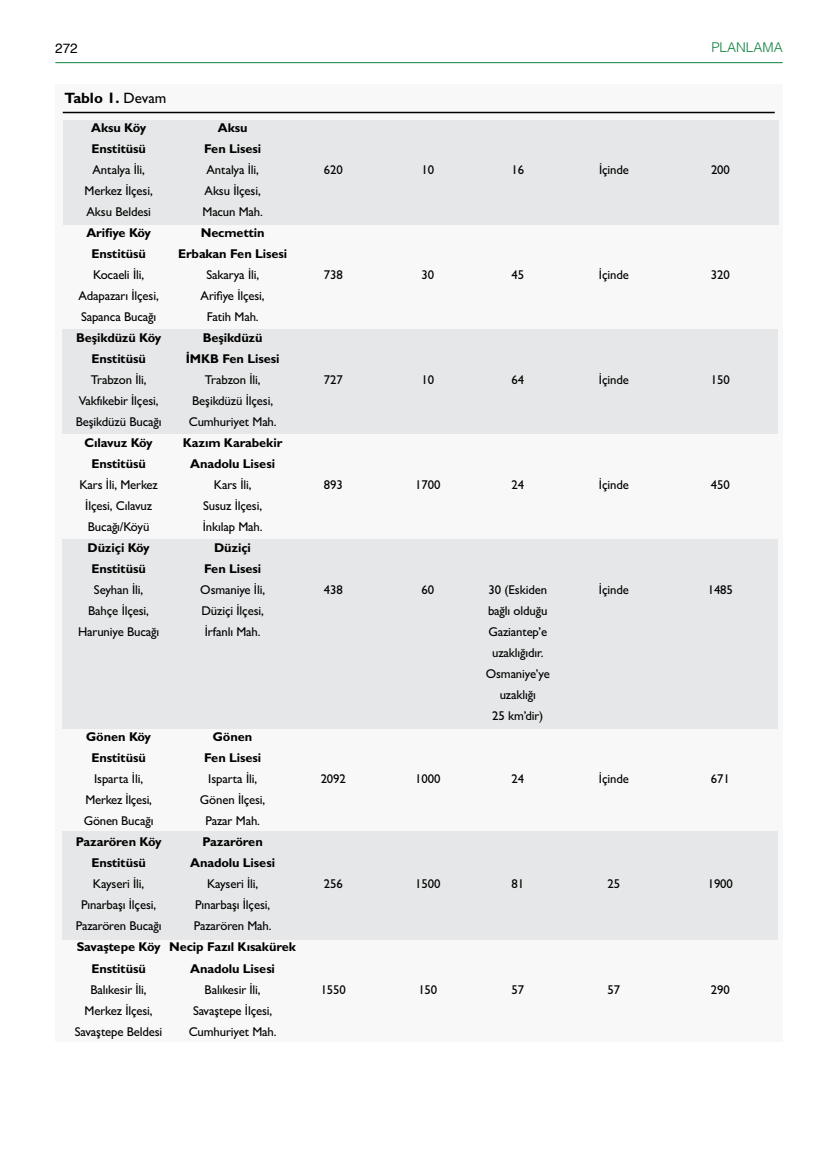
<style>
.page{position:relative;width:838px;height:1170px;background:#fff}
.page>*{position:absolute;margin:0;border:0;box-sizing:border-box;transform-origin:0 0}
.t1{font:700 15px "Gill Sans MT Pro";letter-spacing:-.005em;color:#000}
.t2{font:300 13.5px "Helvetica";color:#0f8140}
.t3{font:13.5px "Helvetica";color:#000}
.t4{font:500 12.75px/21px "Gill Sans MT Pro";letter-spacing:-.01em;color:#000;text-align:center}
.t5{font:700 12.75px/21px "Gill Sans MT Pro";letter-spacing:-.01em;color:#000}
.s1{font-weight:500}
</style>
<div class="page">
<hr style="left:55px;top:62px;width:727px;height:1px;background:#0f8140">
<div style="left:55px;top:85px;width:727px;height:956px;background:#f8f8f9"></div>
<div style="left:63px;top:120px;width:715px;height:105px;background:#e6e7e8"></div>
<div style="left:63px;top:329px;width:715px;height:104px;background:#e6e7e8"></div>
<div style="left:63px;top:539px;width:715px;height:189px;background:#e6e7e8"></div>
<div style="left:63px;top:830px;width:715px;height:109px;background:#e6e7e8"></div>
<hr style="left:63px;top:112px;width:711px;height:1px;background:#000">
<p class="t3" style="left:55px;top:37px;width:24px">272</p>
<p class="t2" style="left:711px;top:36px;width:73px">PLANLAMA</p>
<p class="t1" style="left:65px;top:88px;width:103px">Tablo 1. <span class="s1">Devam</span></p>
<p class="t5" style="left:91px;top:117px;width:57px">Aksu Köy</p>
<p class="t5" style="left:218px;top:117px;width:31px">Aksu</p>
<p class="t5" style="left:92px;top:138px;width:56px">Enstitüsü</p>
<p class="t5" style="left:204px;top:138px;width:59px">Fen Lisesi</p>
<p class="t4" style="left:93px;top:159px;width:54px">Antalya İli,</p>
<p class="t4" style="left:206px;top:159px;width:54px">Antalya İli,</p>
<p class="t4" style="left:324px;top:159px;width:20px">620</p>
<p class="t4" style="left:421px;top:159px;width:14px">10</p>
<p class="t4" style="left:511px;top:159px;width:14px">16</p>
<p class="t4" style="left:599px;top:159px;width:31px">İçinde</p>
<p class="t4" style="left:711px;top:159px;width:20px">200</p>
<p class="t4" style="left:85px;top:180px;width:70px">Merkez İlçesi,</p>
<p class="t4" style="left:205px;top:180px;width:58px">Aksu İlçesi,</p>
<p class="t4" style="left:86px;top:201px;width:66px">Aksu Beldesi</p>
<p class="t4" style="left:202px;top:201px;width:62px">Macun Mah.</p>
<p class="t5" style="left:86px;top:222px;width:66px">Arifiye Köy</p>
<p class="t5" style="left:201px;top:222px;width:65px">Necmettin</p>
<p class="t5" style="left:92px;top:243px;width:56px">Enstitüsü</p>
<p class="t5" style="left:178px;top:243px;width:111px">Erbakan Fen Lisesi</p>
<p class="t4" style="left:93px;top:264px;width:53px">Kocaeli İli,</p>
<p class="t4" style="left:206px;top:264px;width:54px">Sakarya İli,</p>
<p class="t4" style="left:324px;top:264px;width:20px">738</p>
<p class="t4" style="left:421px;top:264px;width:14px">30</p>
<p class="t4" style="left:511px;top:264px;width:14px">45</p>
<p class="t4" style="left:599px;top:264px;width:31px">İçinde</p>
<p class="t4" style="left:711px;top:264px;width:20px">320</p>
<p class="t4" style="left:79px;top:285px;width:82px">Adapazarı İlçesi,</p>
<p class="t4" style="left:201px;top:285px;width:66px">Arifiye İlçesi,</p>
<p class="t4" style="left:81px;top:306px;width:77px">Sapanca Bucağı</p>
<p class="t4" style="left:207px;top:306px;width:53px">Fatih Mah.</p>
<p class="t5" style="left:76px;top:327px;width:87px">Beşikdüzü Köy</p>
<p class="t5" style="left:203px;top:327px;width:61px">Beşikdüzü</p>
<p class="t5" style="left:92px;top:348px;width:56px">Enstitüsü</p>
<p class="t5" style="left:186px;top:348px;width:95px">İMKB Fen Lisesi</p>
<p class="t4" style="left:91px;top:369px;width:57px">Trabzon İli,</p>
<p class="t4" style="left:205px;top:369px;width:57px">Trabzon İli,</p>
<p class="t4" style="left:324px;top:369px;width:20px">727</p>
<p class="t4" style="left:421px;top:369px;width:14px">10</p>
<p class="t4" style="left:511px;top:369px;width:14px">64</p>
<p class="t4" style="left:599px;top:369px;width:31px">İçinde</p>
<p class="t4" style="left:711px;top:369px;width:20px">150</p>
<p class="t4" style="left:79px;top:390px;width:81px">Vakfıkebir İlçesi,</p>
<p class="t4" style="left:192px;top:390px;width:82px">Beşikdüzü İlçesi,</p>
<p class="t4" style="left:76px;top:411px;width:87px">Beşikdüzü Bucağı</p>
<p class="t4" style="left:189px;top:411px;width:89px">Cumhuriyet Mah.</p>
<p class="t5" style="left:85px;top:432px;width:70px">Cılavuz Köy</p>
<p class="t5" style="left:183px;top:432px;width:101px">Kazım Karabekir</p>
<p class="t5" style="left:92px;top:453px;width:56px">Enstitüsü</p>
<p class="t5" style="left:190px;top:453px;width:86px">Anadolu Lisesi</p>
<p class="t4" style="left:79px;top:474px;width:80px">Kars İli, Merkez</p>
<p class="t4" style="left:214px;top:474px;width:39px">Kars İli,</p>
<p class="t4" style="left:324px;top:474px;width:20px">893</p>
<p class="t4" style="left:415px;top:474px;width:27px">1700</p>
<p class="t4" style="left:511px;top:474px;width:14px">24</p>
<p class="t4" style="left:599px;top:474px;width:31px">İçinde</p>
<p class="t4" style="left:711px;top:474px;width:20px">450</p>
<p class="t4" style="left:85px;top:495px;width:68px">İlçesi, Cılavuz</p>
<p class="t4" style="left:203px;top:495px;width:60px">Susuz İlçesi,</p>
<p class="t4" style="left:88px;top:516px;width:63px">Bucağı/Köyü</p>
<p class="t4" style="left:203px;top:516px;width:61px">İnkılap Mah.</p>
<p class="t5" style="left:88px;top:537px;width:64px">Düziçi Köy</p>
<p class="t5" style="left:214px;top:537px;width:38px">Düziçi</p>
<p class="t5" style="left:92px;top:558px;width:56px">Enstitüsü</p>
<p class="t5" style="left:204px;top:558px;width:59px">Fen Lisesi</p>
<p class="t4" style="left:94px;top:579px;width:51px">Seyhan İli,</p>
<p class="t4" style="left:200px;top:579px;width:66px">Osmaniye İli,</p>
<p class="t4" style="left:324px;top:579px;width:20px">438</p>
<p class="t4" style="left:421px;top:579px;width:14px">60</p>
<p class="t4" style="left:488px;top:579px;width:60px">30 (Eskiden</p>
<p class="t4" style="left:599px;top:579px;width:31px">İçinde</p>
<p class="t4" style="left:708px;top:579px;width:27px">1485</p>
<p class="t4" style="left:88px;top:600px;width:62px">Bahçe İlçesi,</p>
<p class="t4" style="left:201px;top:600px;width:64px">Düziçi İlçesi,</p>
<p class="t4" style="left:488px;top:600px;width:61px">bağlı olduğu</p>
<p class="t4" style="left:78px;top:621px;width:83px">Haruniye Bucağı</p>
<p class="t4" style="left:205px;top:621px;width:57px">İrfanlı Mah.</p>
<p class="t4" style="left:486px;top:621px;width:65px">Gaziantep’e uzaklığıdır.<br>Osmaniye’ye uzaklığı<br>25 km’dir)</p>
<p class="t5" style="left:86px;top:726px;width:66px">Gönen Köy</p>
<p class="t5" style="left:213px;top:726px;width:41px">Gönen</p>
<p class="t5" style="left:92px;top:747px;width:56px">Enstitüsü</p>
<p class="t5" style="left:204px;top:747px;width:59px">Fen Lisesi</p>
<p class="t4" style="left:94px;top:768px;width:50px">Isparta İli,</p>
<p class="t4" style="left:208px;top:768px;width:50px">Isparta İli,</p>
<p class="t4" style="left:321px;top:768px;width:27px">2092</p>
<p class="t4" style="left:415px;top:768px;width:27px">1000</p>
<p class="t4" style="left:511px;top:768px;width:14px">24</p>
<p class="t4" style="left:599px;top:768px;width:31px">İçinde</p>
<p class="t4" style="left:711px;top:768px;width:20px">671</p>
<p class="t4" style="left:85px;top:789px;width:68px">Merkez İlçesi,</p>
<p class="t4" style="left:200px;top:789px;width:67px">Gönen İlçesi,</p>
<p class="t4" style="left:84px;top:810px;width:71px">Gönen Bucağı</p>
<p class="t4" style="left:205px;top:810px;width:56px">Pazar Mah.</p>
<p class="t5" style="left:76px;top:831px;width:87px">Pazarören Köy</p>
<p class="t5" style="left:202px;top:831px;width:62px">Pazarören</p>
<p class="t5" style="left:92px;top:852px;width:56px">Enstitüsü</p>
<p class="t5" style="left:190px;top:852px;width:86px">Anadolu Lisesi</p>
<p class="t4" style="left:93px;top:873px;width:53px">Kayseri İli,</p>
<p class="t4" style="left:207px;top:873px;width:53px">Kayseri İli,</p>
<p class="t4" style="left:324px;top:873px;width:20px">256</p>
<p class="t4" style="left:415px;top:873px;width:27px">1500</p>
<p class="t4" style="left:511px;top:873px;width:14px">81</p>
<p class="t4" style="left:607px;top:873px;width:14px">25</p>
<p class="t4" style="left:708px;top:873px;width:27px">1900</p>
<p class="t4" style="left:81px;top:894px;width:77px">Pınarbaşı İlçesi,</p>
<p class="t4" style="left:195px;top:894px;width:77px">Pınarbaşı İlçesi,</p>
<p class="t4" style="left:76px;top:915px;width:87px">Pazarören Bucağı</p>
<p class="t4" style="left:194px;top:915px;width:79px">Pazarören Mah.</p>
<p class="t5" style="left:92px;top:936px;width:206px;text-indent:-15px">Savaştepe Köy Necip Fazıl Kısakürek<br>Enstitüsü</p>
<p class="t5" style="left:190px;top:957px;width:86px">Anadolu Lisesi</p>
<p class="t4" style="left:91px;top:978px;width:58px">Balıkesir İli,</p>
<p class="t4" style="left:205px;top:978px;width:58px">Balıkesir İli,</p>
<p class="t4" style="left:321px;top:978px;width:27px">1550</p>
<p class="t4" style="left:418px;top:978px;width:20px">150</p>
<p class="t4" style="left:511px;top:978px;width:14px">57</p>
<p class="t4" style="left:607px;top:978px;width:14px">57</p>
<p class="t4" style="left:711px;top:978px;width:20px">290</p>
<p class="t4" style="left:85px;top:999px;width:70px">Merkez İlçesi,</p>
<p class="t4" style="left:193px;top:999px;width:81px">Savaştepe İlçesi,</p>
<p class="t4" style="left:75px;top:1020px;width:89px">Savaştepe Beldesi</p>
<p class="t4" style="left:189px;top:1020px;width:89px">Cumhuriyet Mah.</p>
</div>
